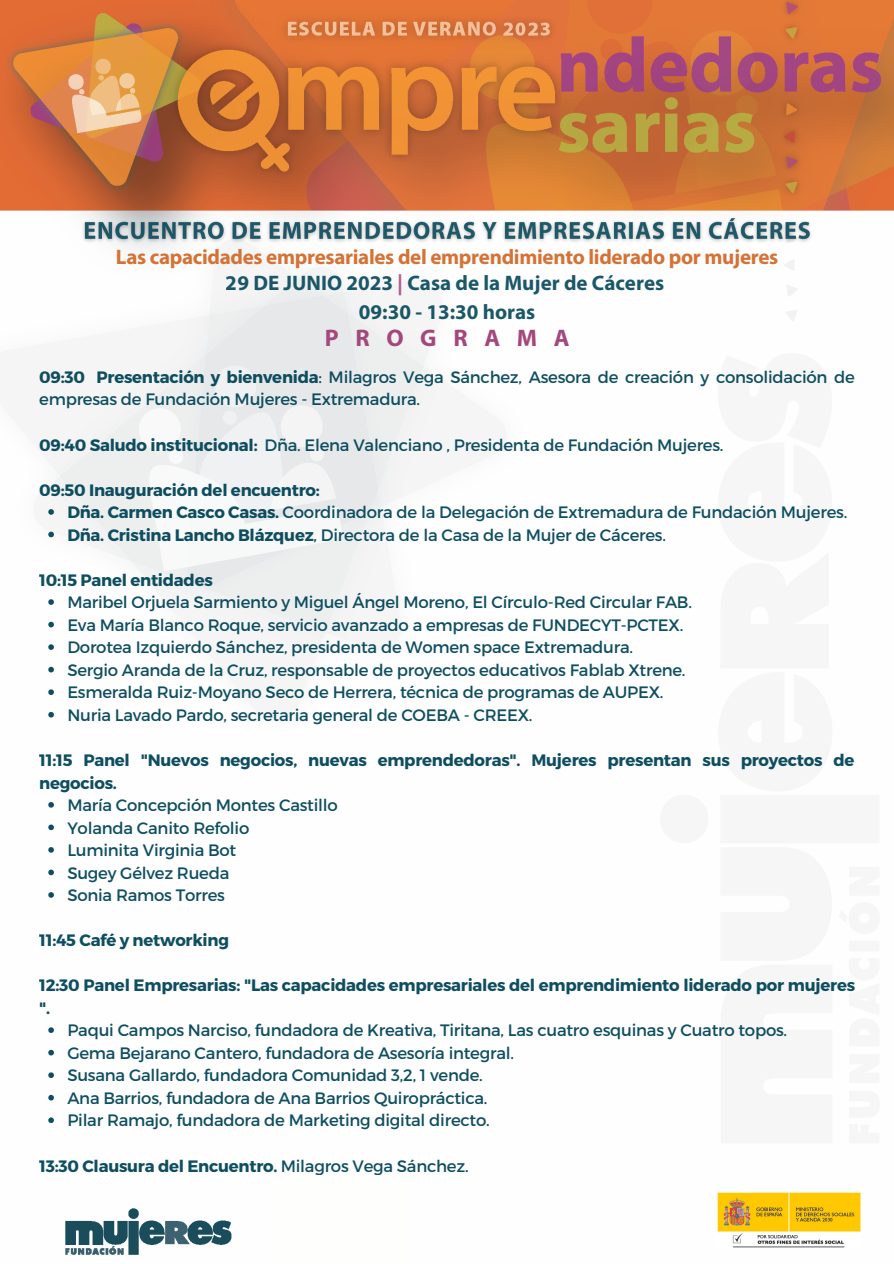
<style>
.page{position:relative;width:894px;height:1264px;background:#fff}
.page>*{position:absolute;margin:0;border:0;box-sizing:border-box;transform-origin:0 0}
.t1{font:700 24px "Myriad Pro";letter-spacing:.695em;color:#a3487c}
.t2{font:700 21px "Myriad Pro";letter-spacing:-.015em;color:#d57236}
.t3{font:700 21px/29.2px "Myriad Pro";color:#004457;text-align:center}
.t4{font:16.5px/22.5px "Montserrat";letter-spacing:-.015em;color:#004457}
.t5{font:700 16.5px/22.5px "Montserrat";letter-spacing:-.015em;color:#004457}
.s1{color:#a3487c}
.s2{font-weight:700}
.s3{font-weight:400}
</style>
<div class="page">
<img style="left:0;top:0;width:893px;height:1255px">
<div style="left:268px;top:1176px;width:141px;height:87px;background:#fefefd"></div>
<img style="left:716px;top:1191px;width:145px;height:57px">
<svg style="left:48px;top:509px;width:6px;height:6px"></svg>
<svg style="left:48px;top:531px;width:6px;height:6px"></svg>
<svg style="left:48px;top:599px;width:6px;height:6px"></svg>
<svg style="left:48px;top:621px;width:6px;height:6px"></svg>
<svg style="left:48px;top:644px;width:6px;height:6px"></svg>
<svg style="left:48px;top:667px;width:6px;height:5px"></svg>
<svg style="left:48px;top:689px;width:6px;height:6px"></svg>
<svg style="left:48px;top:712px;width:6px;height:5px"></svg>
<svg style="left:48px;top:802px;width:6px;height:5px"></svg>
<svg style="left:48px;top:824px;width:6px;height:6px"></svg>
<svg style="left:48px;top:847px;width:6px;height:5px"></svg>
<svg style="left:48px;top:869px;width:6px;height:6px"></svg>
<svg style="left:48px;top:892px;width:6px;height:5px"></svg>
<svg style="left:48px;top:1027px;width:6px;height:5px"></svg>
<svg style="left:48px;top:1049px;width:6px;height:6px"></svg>
<svg style="left:48px;top:1072px;width:6px;height:5px"></svg>
<svg style="left:48px;top:1094px;width:6px;height:6px"></svg>
<svg style="left:48px;top:1117px;width:6px;height:6px"></svg>
<img style="left:77px;top:211px;width:741px;height:42px">
<p class="t2" style="left:116px;top:249px;width:663px">Las capacidades empresariales del emprendimiento liderado por mujeres</p>
<p class="t3" style="left:226px;top:270px;width:440px">29 DE JUNIO 2023 <span class="s1">|</span> Casa de la Mujer de Cáceres<br>09:30 - 13:30 horas</p>
<p class="t1" style="left:325px;top:328px;width:246px">PROGRAMA</p>
<p class="t4" style="left:39px;top:365px;width:816px"><span class="s2">09:30 Presentación y bienvenida</span>: Milagros Vega Sánchez, Asesora de creación y consolidación de empresas de Fundación Mujeres - Extremadura.</p>
<p class="t4" style="left:39px;top:432px;width:685px"><span class="s2">09:40 Saludo institucional:</span> Dña. Elena Valenciano , Presidenta de Fundación Mujeres.</p>
<p class="t5" style="left:39px;top:477px;width:282px">09:50 Inauguración del encuentro:</p>
<p class="t4" style="left:67px;top:500px;width:781px"><span class="s2">Dña. Carmen Casco Casas.</span> Coordinadora de la Delegación de Extremadura de Fundación Mujeres.<br><span class="s2">Dña. Cristina Lancho Blázquez</span>, Directora de la Casa de la Mujer de Cáceres.</p>
<p class="t5" style="left:39px;top:567px;width:175px">10:15 Panel entidades</p>
<p class="t4" style="left:67px;top:590px;width:626px">Maribel Orjuela Sarmiento y Miguel Ángel Moreno, El Círculo-Red Circular FAB.<br>Eva María Blanco Roque, servicio avanzado a empresas de FUNDECYT-PCTEX.<br>Dorotea Izquierdo Sánchez, presidenta de Women space Extremadura.<br>Sergio Aranda de la Cruz, responsable de proyectos educativos Fablab Xtrene.<br>Esmeralda Ruiz-Moyano Seco de Herrera, técnica de programas de AUPEX.<br>Nuria Lavado Pardo, secretaria general de COEBA - CREEX.</p>
<p class="t5" style="left:39px;top:748px;width:816px">11:15 Panel "Nuevos negocios, nuevas emprendedoras". Mujeres presentan sus proyectos de negocios.</p>
<p class="t4" style="left:67px;top:793px;width:272px">María Concepción Montes Castillo<br>Yolanda Canito Refolio<br>Luminita Virginia Bot<br>Sugey Gélvez Rueda<br>Sonia Ramos Torres</p>
<p class="t5" style="left:39px;top:928px;width:191px">11:45 Café y networking</p>
<p class="t5" style="left:39px;top:973px;width:817px">12:30 Panel Empresarias: "Las capacidades empresariales del emprendimiento liderado por mujeres ".</p>
<p class="t4" style="left:67px;top:1018px;width:721px">Paqui Campos Narciso, fundadora de Kreativa, Tiritana, Las cuatro esquinas y Cuatro topos.<br>Gema Bejarano Cantero, fundadora de Asesoría integral.<br>Susana Gallardo, fundadora Comunidad 3,2, 1 vende.<br>Ana Barrios, fundadora de Ana Barrios Quiropráctica.<br>Pilar Ramajo, fundadora de Marketing digital directo.</p>
<p class="t5" style="left:39px;top:1153px;width:430px">13:30 Clausura del Encuentro. <span class="s3">Milagros Vega Sánchez.</span></p>
</div>
